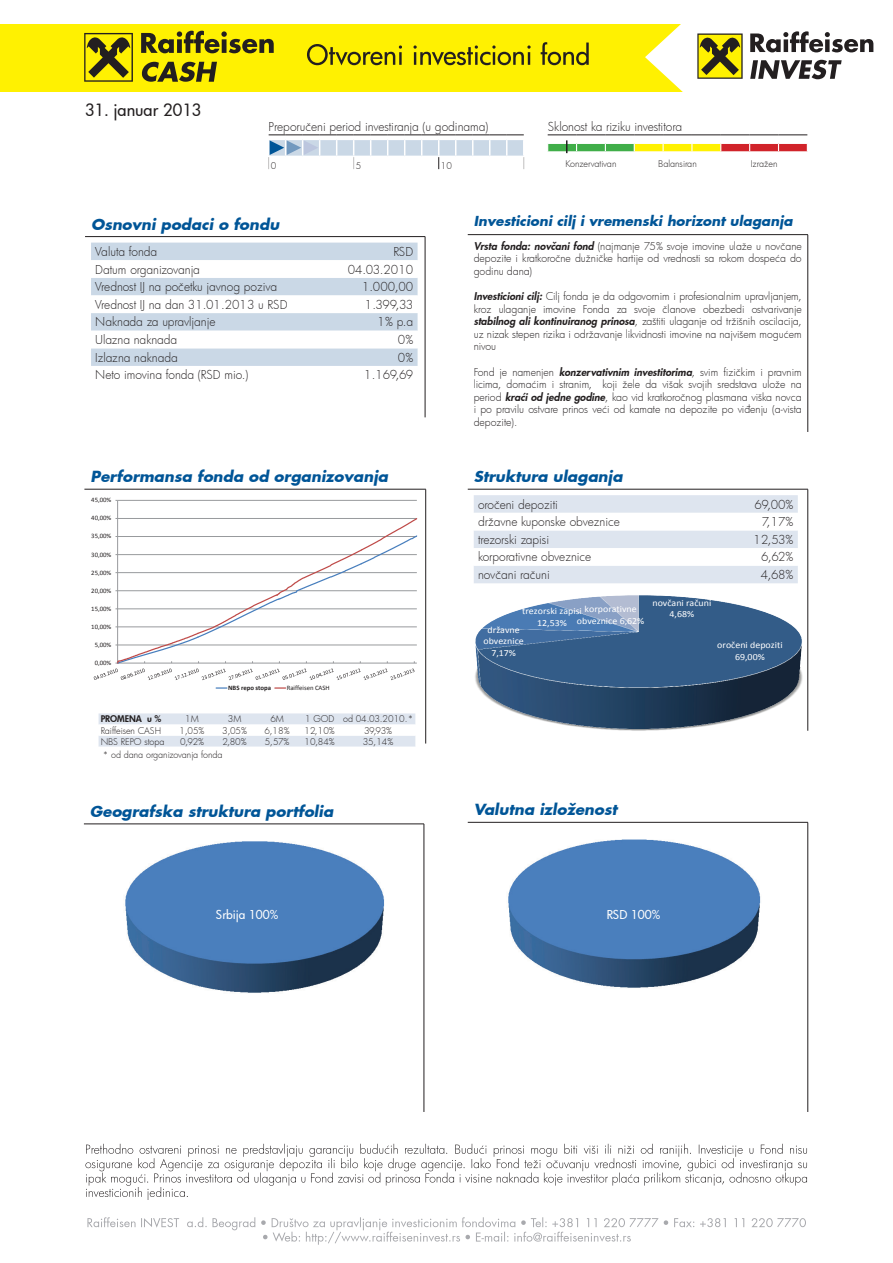
<style>
.page{position:relative;width:893px;height:1263px;background:#fff}
.page>*{position:absolute;margin:0;border:0;box-sizing:border-box;transform-origin:0 0}
.t1{font:500 16.5px "Futura";color:#231f20}
.t2{font:italic 700 15px "Futura CE";color:#005597}
.t3{font:italic 700 13.5px "Futura CE";color:#005597}
.t4{font:300 12px "Futura";letter-spacing:-.005em;color:#231f20}
.t5{font:500 12px "Futura";color:#fff}
.t6{font:300 10.5px/12.6px "Futura";color:#231f20;text-align:justify}
.t7{font:9.3px/11.6px "Calibri";color:#fff;text-align:center;scale:1.06 1}
.t8{font:300 9px "Futura";color:#231f20}
.t9{font:800 9px "Futura";letter-spacing:-.005em;color:#231f20}
.t10{font:6.75px "Calibri";color:#231f20}
.t11{font:700 6.75px "Calibri";color:#231f20}
.s1{font-family:"Futura CE";font-weight:800;font-style:italic}
</style>
<div class="page">
<hr style="left:85px;top:236px;width:340px;height:1px;background:#231f20">
<hr style="left:425px;top:237px;width:1px;height:180px;background:#231f20">
<svg style="left:91px;top:243px;width:327px;height:123px"></svg>
<hr style="left:468px;top:234px;width:340px;height:1px;background:#231f20">
<hr style="left:807px;top:235px;width:1px;height:197px;background:#231f20">
<hr style="left:84px;top:489px;width:342px;height:1px;background:#231f20">
<hr style="left:425px;top:489px;width:1px;height:254px;background:#231f20">
<hr style="left:118px;top:500px;width:299px;height:1px;background:#989a9d">
<hr style="left:117px;top:500px;width:1px;height:163px;background:#989a9d">
<svg style="left:94px;top:517px;width:323px;height:163px"></svg>
<svg style="left:216px;top:687px;width:11px;height:2px"></svg>
<svg style="left:275px;top:687px;width:11px;height:2px"></svg>
<hr style="left:468px;top:822px;width:340px;height:1px;background:#231f20">
<hr style="left:807px;top:822px;width:1px;height:290px;background:#231f20">
<img style="left:508px;top:839px;width:253px;height:149px">
<hr style="left:84px;top:824px;width:340px;height:1px;background:#231f20">
<hr style="left:424px;top:824px;width:1px;height:288px;background:#231f20">
<img style="left:125px;top:841px;width:259px;height:152px">
<hr style="left:468px;top:489px;width:340px;height:1px;background:#231f20">
<hr style="left:807px;top:489px;width:1px;height:242px;background:#231f20">
<svg style="left:474px;top:495px;width:324px;height:86px"></svg>
<img style="left:474px;top:581px;width:329px;height:150px">
<svg style="left:85px;top:1144px;width:722px;height:56px"></svg>
<svg style="left:99px;top:713px;width:316px;height:34px"></svg>
<div style="left:0;top:24px;width:893px;height:67px;background:#fff101"></div>
<svg style="left:645px;top:24px;width:248px;height:252px"></svg>
<svg style="left:697px;top:33px;width:46px;height:46px"></svg>
<div style="left:699px;top:35px;width:42px;height:43px;background:#fff101"></div>
<svg style="left:700px;top:37px;width:40px;height:38px"></svg>
<svg style="left:750px;top:31px;width:123px;height:21px;background:#999798"></svg>
<svg style="left:750px;top:60px;width:92px;height:19px;background:#888686"></svg>
<svg style="left:87px;top:1217px;width:719px;height:28px"></svg>
<svg style="left:307px;top:42px;width:282px;height:23px"></svg>
<svg style="left:268px;top:135px;width:256px;height:34px"></svg>
<svg style="left:547px;top:135px;width:261px;height:18px"></svg>
<div style="left:84px;top:33px;width:49px;height:49px;background:#706915"></div>
<div style="left:85px;top:34px;width:47px;height:46px;background:#fff101"></div>
<svg style="left:87px;top:37px;width:43px;height:41px"></svg>
<svg style="left:141px;top:31px;width:133px;height:22px"></svg>
<svg style="left:142px;top:62px;width:75px;height:20px"></svg>
<h1 class="t1" style="left:85px;top:98px;width:118px">31. januar 2013</h1>
<p class="t4" style="left:269px;top:118px;width:221px">Preporučeni period investiranja (u godinama)</p>
<p class="t8" style="left:271px;top:160px;width:7px">0</p>
<p class="t8" style="left:356px;top:160px;width:7px">5</p>
<p class="t8" style="left:441px;top:160px;width:13px">10</p>
<p class="t4" style="left:548px;top:118px;width:136px">Sklonost ka riziku investitora</p>
<p class="t8" style="left:565px;top:158px;width:52px">Konzervativan</p>
<p class="t8" style="left:658px;top:158px;width:40px">Balansiran</p>
<p class="t8" style="left:751px;top:158px;width:28px">Izražen</p>
<h2 class="t2" style="left:91px;top:213px;width:190px">Osnovni podaci o fondu</h2>
<p class="t4" style="left:95px;top:243px;width:63px">Valuta fonda</p>
<p class="t4" style="left:393px;top:243px;width:21px">RSD</p>
<p class="t4" style="left:95px;top:261px;width:106px">Datum organizovanja</p>
<p class="t4" style="left:348px;top:261px;width:67px">04.03.2010</p>
<p class="t4" style="left:95px;top:279px;width:183px">Vrednost IJ na početku javnog poziva</p>
<p class="t4" style="left:362px;top:279px;width:53px">1.000,00</p>
<p class="t4" style="left:95px;top:296px;width:194px">Vrednost IJ na dan 31.01.2013 u RSD</p>
<p class="t4" style="left:365px;top:296px;width:50px">1.399,33</p>
<p class="t4" style="left:95px;top:314px;width:122px">Naknada za upravljanje</p>
<p class="t4" style="left:378px;top:314px;width:37px">1% p.a</p>
<p class="t4" style="left:95px;top:332px;width:84px">Ulazna naknada</p>
<p class="t4" style="left:398px;top:332px;width:17px">0%</p>
<p class="t4" style="left:95px;top:349px;width:84px">Izlazna naknada</p>
<p class="t4" style="left:398px;top:349px;width:17px">0%</p>
<p class="t4" style="left:95px;top:367px;width:155px">Neto imovina fonda (RSD mio.)</p>
<p class="t4" style="left:364px;top:367px;width:51px">1.169,69</p>
<h2 class="t2" style="left:90px;top:465px;width:299px">Performansa fonda od organizovanja</h2>
<p class="t10" style="left:91px;top:496px;width:22px">45,00%</p>
<p class="t10" style="left:91px;top:514px;width:22px">40,00%</p>
<p class="t10" style="left:91px;top:532px;width:22px">35,00%</p>
<p class="t10" style="left:91px;top:550px;width:22px">30,00%</p>
<p class="t10" style="left:91px;top:568px;width:22px">25,00%</p>
<p class="t10" style="left:91px;top:586px;width:22px">20,00%</p>
<p class="t10" style="left:91px;top:604px;width:22px">15,00%</p>
<p class="t10" style="left:91px;top:622px;width:22px">10,00%</p>
<p class="t10" style="left:95px;top:640px;width:18px">5,00%</p>
<p class="t10" style="left:95px;top:658px;width:18px">0,00%</p>
<p class="t11" style="left:228px;top:683px;width:44px">NBS repo stopa</p>
<p class="t10" style="left:255px;top:683px;width:13px">rate</p>
<p class="t10" style="left:287px;top:683px;width:45px">Raiffeisen CASH</p>
<p class="t9" style="left:101px;top:713px;width:62px">PROMENA u %</p>
<p class="t8" style="left:185px;top:713px;width:15px">1M</p>
<p class="t8" style="left:228px;top:713px;width:15px">3M</p>
<p class="t8" style="left:270px;top:713px;width:15px">6M</p>
<p class="t8" style="left:305px;top:713px;width:110px">1 GOD od 04.03.2010.*</p>
<p class="t8" style="left:101px;top:724px;width:62px">Raiffeisen CASH</p>
<p class="t8" style="left:180px;top:724px;width:26px">1,05%</p>
<p class="t8" style="left:222px;top:724px;width:26px">3,05%</p>
<p class="t8" style="left:265px;top:724px;width:27px">6,18%</p>
<p class="t8" style="left:304px;top:724px;width:32px">12,10%</p>
<p class="t8" style="left:364px;top:724px;width:30px">39,93%</p>
<p class="t8" style="left:101px;top:735px;width:65px">NBS REPO stopa</p>
<p class="t8" style="left:180px;top:735px;width:26px">0,92%</p>
<p class="t8" style="left:222px;top:735px;width:26px">2,80%</p>
<p class="t8" style="left:265px;top:735px;width:26px">5,57%</p>
<p class="t8" style="left:304px;top:735px;width:32px">10,84%</p>
<p class="t8" style="left:363px;top:735px;width:32px">35,14%</p>
<p class="t8" style="left:103px;top:748px;width:121px">* od dana organizovanja fonda</p>
<p class="t3" style="left:474px;top:211px;width:320px">Investicioni cilj i vremenski horizont ulaganja</p>
<p class="t6" style="left:474px;top:239px;width:330px"><span class="s1">Vrsta fonda: novčani fond</span> (najmanje 75% svoje imovine ulaže u novčane depozite i kratkoročne dužničke hartije od vrednosti sa rokom dospeća do godinu dana)</p>
<p class="t6" style="left:474px;top:290px;width:329px"><span class="s1">Investicioni cilj:</span> Cilj fonda je da odgovornim i profesionalnim upravljanjem, kroz ulaganje imovine Fonda za svoje članove obezbedi ostvarivanje <span class="s1">stabilnog ali kontinuiranog prinosa</span>, zaštiti ulaganje od tržišnih oscilacija, uz nizak stepen rizika i održavanje likvidnosti imovine na najvišem mogućem nivou</p>
<p class="t6" style="left:474px;top:365px;width:329px">Fond je namenjen <span class="s1">konzervativnim investitorima</span>, svim fizičkim i pravnim licima, domaćim i stranim, koji žele da višak svojih sredstava ulože na period <span class="s1">kraći od jedne godine</span>, kao vid kratkoročnog plasmana viška novca i po pravilu ostvare prinos veći od kamate na depozite po viđenju (a-vista depozite).</p>
<h2 class="t2" style="left:474px;top:465px;width:150px">Struktura ulaganja</h2>
<p class="t4" style="left:478px;top:496px;width:82px">oročeni depoziti</p>
<p class="t4" style="left:755px;top:496px;width:40px">69,00%</p>
<p class="t4" style="left:478px;top:514px;width:143px">državne kuponske obveznice</p>
<p class="t4" style="left:762px;top:514px;width:33px">7,17%</p>
<p class="t4" style="left:478px;top:531px;width:73px">trezorski zapisi</p>
<p class="t4" style="left:754px;top:531px;width:41px">12,53%</p>
<p class="t4" style="left:478px;top:549px;width:115px">korporativne obveznice</p>
<p class="t4" style="left:761px;top:549px;width:34px">6,62%</p>
<p class="t4" style="left:478px;top:566px;width:73px">novčani računi</p>
<p class="t4" style="left:761px;top:566px;width:34px">4,68%</p>
<p class="t7" style="left:577px;top:603px;width:65px">korporativne obveznice 6,62%</p>
<p class="t7" style="left:652px;top:597px;width:57px">novčani računi<br>4,68%</p>
<p class="t7" style="left:522px;top:605px;width:58px">trezorski zapisi<br>12,53%</p>
<p class="t7" style="left:483px;top:624px;width:40px">državne obveznice<br>7,17%</p>
<p class="t7" style="left:717px;top:639px;width:63px">oročeni depoziti<br>69,00%</p>
<h2 class="t2" style="left:90px;top:800px;width:245px">Geografska struktura portfolia</h2>
<h2 class="t2" style="left:474px;top:798px;width:145px">Valutna izloženost</h2>
<p class="t5" style="left:216px;top:906px;width:64px">Srbija 100%</p>
<p class="t5" style="left:607px;top:906px;width:55px">RSD 100%</p>
</div>
